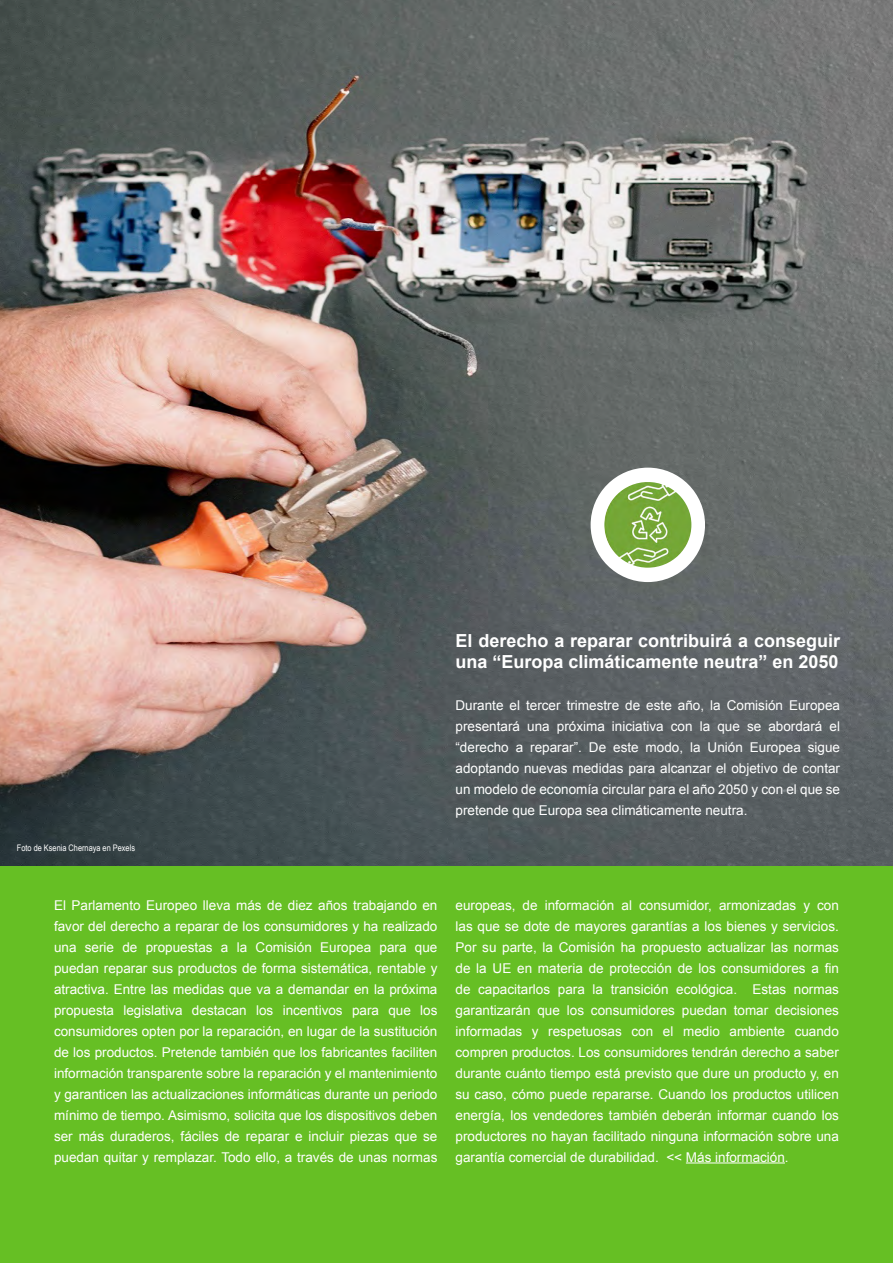
<style>
.page{position:relative;width:893px;height:1263px;background:#fff}
.page>*{position:absolute;margin:0;border:0;box-sizing:border-box;transform-origin:0 0}
.t1{font:700 18px/21px "Arial";color:#fff}
.t2{font:13.5px/21px "Arial";color:#fff;text-align:justify}
.t3{font:9px "Arial Narrow";color:#fff}
</style>
<div class="page">
<img style="left:0;top:0;width:893px;height:867px">
<div style="left:0;top:867px;width:893px;height:396px;background:#66bf24"></div>
<hr style="left:686px;top:1162px;width:99px;height:1px;background:#fff">
<div style="left:591px;top:468px;width:114px;height:114px;background:#fff;border-radius:50%"></div>
<img style="left:604px;top:482px;width:87px;height:86px">
<p class="t3" style="left:17px;top:841px;width:120px">Foto de Ksenia Chernaya en Pexels</p>
<h1 class="t1" style="left:455px;top:630px;width:386px">El derecho a reparar contribuirá a conseguir una “Europa climáticamente neutra” en 2050</h1>
<p class="t2" style="left:455px;top:695px;width:386px">Durante el tercer trimestre de este año, la Comisión Europea presentará una próxima iniciativa con la que se abordará el “derecho a reparar”. De este modo, la Unión Europea sigue adoptando nuevas medidas para alcanzar el objetivo de contar un modelo de economía circular para el año 2050 y con el que se pretende que Europa sea climáticamente neutra.</p>
<p class="t2" style="left:54px;top:894px;width:385px">El Parlamento Europeo lleva más de diez años trabajando en favor del derecho a reparar de los consumidores y ha realizado una serie de propuestas a la Comisión Europea para que puedan reparar sus productos de forma sistemática, rentable y atractiva. Entre las medidas que va a demandar en la próxima propuesta legislativa destacan los incentivos para que los consumidores opten por la reparación, en lugar de la sustitución de los productos. Pretende también que los fabricantes faciliten información transparente sobre la reparación y el mantenimiento y garanticen las actualizaciones informáticas durante un periodo mínimo de tiempo. Asimismo, solicita que los dispositivos deben ser más duraderos, fáciles de reparar e incluir piezas que se puedan quitar y remplazar. Todo ello, a través de unas normas</p>
<p class="t2" style="left:455px;top:894px;width:385px">europeas, de información al consumidor, armonizadas y con las que se dote de mayores garantías a los bienes y servicios.<br>Por su parte, la Comisión ha propuesto actualizar las normas de la UE en materia de protección de los consumidores a fin de capacitarlos para la transición ecológica. Estas normas garantizarán que los consumidores puedan tomar decisiones informadas y respetuosas con el medio ambiente cuando compren productos. Los consumidores tendrán derecho a saber durante cuánto tiempo está previsto que dure un producto y, en su caso, cómo puede repararse. Cuando los productos utilicen energía, los vendedores también deberán informar cuando los productores no hayan facilitado ninguna información sobre una garantía comercial de durabilidad. &lt;&lt; Más información.</p>
</div>
